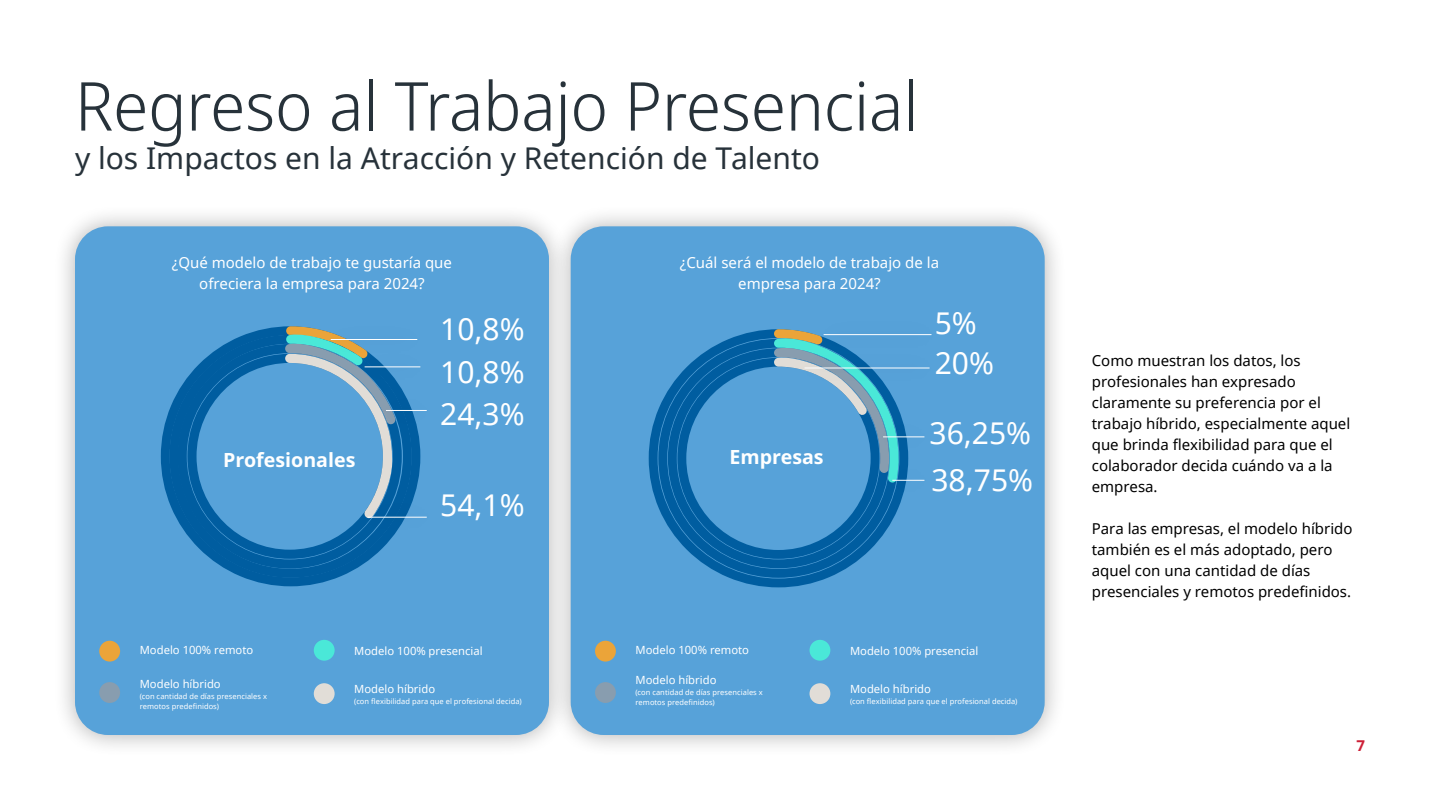
<style>
.page{position:relative;width:1440px;height:810px;background:#fff}
.page>*{position:absolute;margin:0;border:0;box-sizing:border-box;transform-origin:0 0}
.t1{font:300 67.5px "Noto Sans Display";color:#27323a}
.t2{font:30px "Noto Sans";color:#27323a}
.t3{font:30px/43.2px "Noto Sans";color:#fff}
.t4{font:700 19.65px "Noto Sans";color:#fff}
.t5{font:15px/21px "Noto Sans";color:#000}
.t6{font:15px/21px "Noto Sans";color:#fff;text-align:center}
.t7{font:700 15px "Noto Sans";color:#cd1f36}
.t8{font:11.25px "Noto Sans";color:#fff}
.t9{font:7.5px/10.5px "Noto Sans";letter-spacing:.005em;color:#fff}
</style>
<div class="page">
<div style="left:53px;top:205px;width:518px;height:552px;background:#000;opacity:.3"></div>
<div style="left:75px;top:226px;width:474px;height:509px;background:#57a2d9;border-radius:33px"></div>
<div style="left:549px;top:205px;width:518px;height:552px;background:#000;opacity:.3"></div>
<div style="left:571px;top:226px;width:474px;height:509px;background:#57a2d9;border-radius:33px"></div>
<div style="left:314px;top:640px;width:21px;height:21px;background:#4ae8d8;border-radius:50%"></div>
<div style="left:810px;top:640px;width:20px;height:21px;background:#4ae8d8;border-radius:50%"></div>
<div style="left:99px;top:682px;width:21px;height:21px;background:#889daf;border-radius:50%"></div>
<div style="left:595px;top:682px;width:21px;height:21px;background:#889daf;border-radius:50%"></div>
<div style="left:314px;top:683px;width:21px;height:21px;background:#e1ddd7;border-radius:50%"></div>
<div style="left:810px;top:683px;width:20px;height:21px;background:#e1ddd7;border-radius:50%"></div>
<div style="left:99px;top:641px;width:21px;height:21px;background:#eba439;border-radius:50%"></div>
<div style="left:595px;top:641px;width:21px;height:21px;background:#eba439;border-radius:50%"></div>
<svg style="left:649px;top:411px;width:252px;height:176px"></svg>
<svg style="left:658px;top:391px;width:241px;height:187px"></svg>
<svg style="left:668px;top:378px;width:221px;height:190px;fill:#005da0"></svg>
<svg style="left:677px;top:329px;width:222px;height:230px"></svg>
<svg style="left:161px;top:411px;width:259px;height:175px"></svg>
<svg style="left:169px;top:392px;width:243px;height:186px;fill:#005da0"></svg>
<svg style="left:178px;top:378px;width:224px;height:191px;fill:#005da0"></svg>
<svg style="left:187px;top:326px;width:209px;height:233px"></svg>
<div style="left:350px;top:345px;width:85px;height:43px;background:#000;opacity:.3"></div>
<hr style="left:365px;top:367px;width:55px;height:1px;background:#fff">
<div style="left:371px;top:389px;width:71px;height:43px;background:#000;opacity:.3"></div>
<hr style="left:386px;top:410px;width:41px;height:1px;background:#fff">
<div style="left:353px;top:495px;width:89px;height:44px;background:#000;opacity:.3"></div>
<hr style="left:368px;top:517px;width:59px;height:1px;background:#fff">
<div style="left:809px;top:313px;width:138px;height:43px;background:#000;opacity:.3"></div>
<hr style="left:824px;top:334px;width:107px;height:1px;background:#fff">
<div style="left:868px;top:415px;width:72px;height:43px;background:#000;opacity:.3"></div>
<hr style="left:883px;top:436px;width:41px;height:1px;background:#fff">
<div style="left:878px;top:458px;width:62px;height:44px;background:#000;opacity:.3"></div>
<hr style="left:892px;top:480px;width:32px;height:1px;background:#fff">
<div style="left:790px;top:346px;width:155px;height:44px;background:#000;opacity:.3"></div>
<hr style="left:804px;top:368px;width:126px;height:1px;background:#fff">
<div style="left:316px;top:318px;width:116px;height:43px;background:#000;opacity:.3"></div>
<hr style="left:331px;top:339px;width:86px;height:1px;background:#fff">
<h1 class="t1" style="left:75px;top:58px;width:845px">Regreso al Trabajo Presencial</h1>
<h2 class="t2" style="left:75px;top:137px;width:747px">y los Impactos en la Atracción y Retención de Talento</h2>
<p class="t6" style="left:172px;top:252px;width:282px">¿Qué modelo de trabajo te gustaría que ofreciera la empresa para 2024?</p>
<p class="t6" style="left:680px;top:252px;width:261px">¿Cuál será el modelo de trabajo de la empresa para 2024?</p>
<h2 class="t3" style="left:440px;top:307px;width:86px">10,8%<br>10,8%</h2>
<h2 class="t3" style="left:935px;top:301px;width:44px">5%</h2>
<h2 class="t3" style="left:935px;top:341px;width:61px">20%</h2>
<h2 class="t3" style="left:440px;top:392px;width:86px">24,3%</h2>
<h3 class="t4" style="left:223px;top:446px;width:134px">Profesionales</h3>
<h3 class="t4" style="left:730px;top:443px;width:96px">Empresas</h3>
<h2 class="t3" style="left:440px;top:483px;width:86px">54,1%</h2>
<h2 class="t3" style="left:930px;top:411px;width:103px">36,25%</h2>
<h2 class="t3" style="left:932px;top:458px;width:103px">38,75%</h2>
<p class="t8" style="left:140px;top:642px;width:115px">Modelo 100% remoto</p>
<p class="t8" style="left:636px;top:642px;width:115px">Modelo 100% remoto</p>
<p class="t8" style="left:354px;top:681px;width:82px">Modelo híbrido</p>
<p class="t9" style="left:354px;top:696px;width:169px">(con flexibilidad para que el profesional decida)</p>
<p class="t8" style="left:354px;top:643px;width:130px">Modelo 100% presencial</p>
<p class="t8" style="left:850px;top:643px;width:130px">Modelo 100% presencial</p>
<p class="t8" style="left:636px;top:672px;width:82px">Modelo híbrido</p>
<p class="t9" style="left:636px;top:686px;width:129px">(con cantidad de días presenciales x remotos predefinidos)</p>
<p class="t8" style="left:140px;top:676px;width:82px">Modelo híbrido</p>
<p class="t9" style="left:140px;top:690px;width:129px">(con cantidad de días presenciales x remotos predefinidos)</p>
<p class="t8" style="left:850px;top:681px;width:82px">Modelo híbrido</p>
<p class="t9" style="left:850px;top:696px;width:169px">(con flexibilidad para que el profesional decida)</p>
<p class="t5" style="left:1092px;top:350px;width:260px">Como muestran los datos, los profesionales han expresado claramente su preferencia por el trabajo híbrido, especialmente aquel que brinda flexibilidad para que el colaborador decida cuándo va a la empresa.</p>
<p class="t5" style="left:1092px;top:518px;width:262px">Para las empresas, el modelo híbrido también es el más adoptado, pero aquel con una cantidad de días presenciales y remotos predefinidos.</p>
<p class="t7" style="left:1356px;top:735px;width:10px">7</p>
</div>
